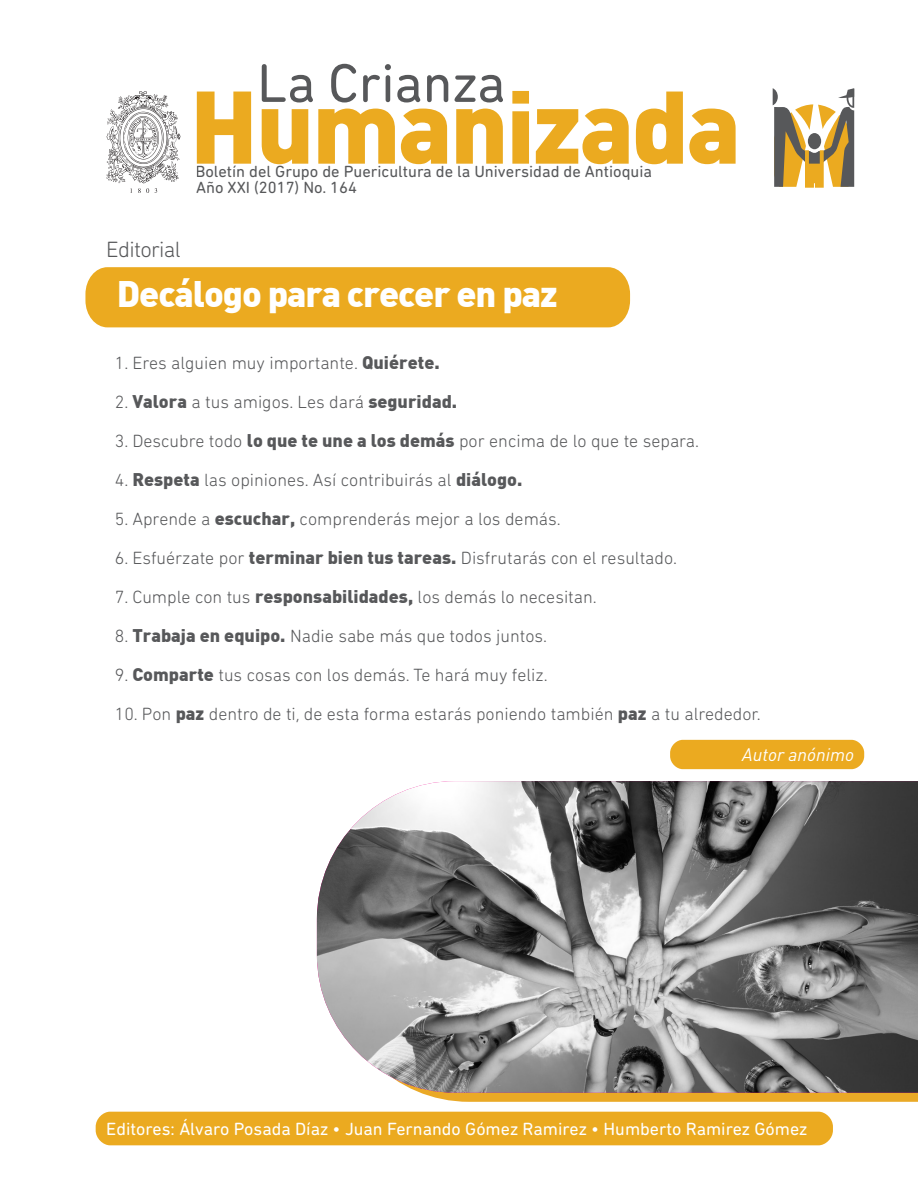
<style>
.page{position:relative;width:918px;height:1188px;background:#fff}
.page>*{position:absolute;margin:0;border:0;box-sizing:border-box;transform-origin:0 0}
.t1{font:55.2px "DIN Next Rounded LT Pro";letter-spacing:-.005em;color:#57585a}
.t2{font:900 36.15px "DIN";letter-spacing:-.03em;color:#fff}
.t3{font:300 22.5px "DIN Next Rounded LT Pro";letter-spacing:-.03em;color:#57585a}
.t4{font:300 18px "DIN Next Rounded LT Pro";color:#57585a}
.t5{font:18px "DIN Next Rounded LT Pro";color:#fff}
.t6{font:italic 18px "DIN";color:#fff}
.t7{font:16.5px/15.9px "DIN Next Rounded LT Pro";color:#57585a}
.s1{font-family:"DIN";font-weight:900}
</style>
<div class="page">
<div style="left:85px;top:267px;width:545px;height:60px;background:#ebaa20"></div>
<div style="left:670px;top:740px;width:194px;height:29px;background:#ebaa20;border-radius:13px"></div>
<div style="left:96px;top:1112px;width:737px;height:33px;background:#ebaa20;border-radius:15px"></div>
<svg style="left:773px;top:88px;width:81px;height:100px"></svg>
<svg style="left:197px;top:92px;width:54px;height:72px"></svg>
<svg style="left:262px;top:109px;width:46px;height:55px"></svg>
<svg style="left:318px;top:109px;width:77px;height:55px"></svg>
<svg style="left:401px;top:109px;width:46px;height:55px"></svg>
<svg style="left:456px;top:109px;width:47px;height:55px"></svg>
<svg style="left:512px;top:91px;width:17px;height:73px"></svg>
<svg style="left:536px;top:109px;width:93px;height:55px"></svg>
<svg style="left:636px;top:92px;width:47px;height:72px"></svg>
<svg style="left:689px;top:109px;width:47px;height:55px"></svg>
<svg style="left:107px;top:92px;width:74px;height:101px"></svg>
<svg style="left:421px;top:1093px;width:497px;height:9px;fill:#eaa926"></svg>
<img style="left:317px;top:781px;width:601px;height:312px">
<h1 class="t1" style="left:257px;top:51px;width:250px">La Crianza</h1>
<p class="t7" style="left:195px;top:163px;width:458px">Boletín del Gru o de Puericultura de la Universidad de Antioquia</p>
<p class="t7" style="left:196px;top:163px;width:162px;text-indent:105px">p<br>Año XXI (2017) No. 164</p>
<p class="t3" style="left:106px;top:236px;width:76px">Editorial</p>
<p class="t2" style="left:117px;top:270px;width:442px">Decálogo para crecer en paz</p>
<p class="t4" style="left:115px;top:352px;width:326px">1. Eres alguien muy importante. <span class="s1">Quiérete.</span></p>
<p class="t4" style="left:115px;top:391px;width:344px">2. <span class="s1">Valora</span> a tus amigos. Les dará <span class="s1">seguridad.</span></p>
<p class="t4" style="left:115px;top:430px;width:586px">3. Descubre todo <span class="s1">lo que te une a los demás</span> por encima de lo que te separa.</p>
<p class="t4" style="left:115px;top:469px;width:409px">4. <span class="s1">Respeta</span> las opiniones. Así contribuirás al <span class="s1">diálogo.</span></p>
<p class="t4" style="left:115px;top:508px;width:448px">5. Aprende a <span class="s1">escuchar,</span> comprenderás mejor a los demás.</p>
<p class="t4" style="left:115px;top:547px;width:564px">6. Esfuérzate por <span class="s1">terminar bien tus tareas.</span> Disfrutarás con el resultado.</p>
<p class="t4" style="left:115px;top:586px;width:484px">7. Cumple con tus <span class="s1">responsabilidades,</span> los demás lo necesitan.</p>
<p class="t4" style="left:115px;top:625px;width:434px">8. <span class="s1">Trabaja en equipo.</span> Nadie sabe más que todos juntos.</p>
<p class="t4" style="left:115px;top:664px;width:434px">9. <span class="s1">Comparte</span> tus cosas con los demás. Te hará muy feliz.</p>
<p class="t4" style="left:115px;top:703px;width:647px">10. Pon <span class="s1">paz</span> dentro de ti, de esta forma estarás poniendo también <span class="s1">paz</span> a tu alrededor.</p>
<p class="t6" style="left:742px;top:743px;width:113px">Autor anónimo</p>
<p class="t5" style="left:106px;top:1118px;width:703px">Editores: Álvaro Posada Díaz • Juan Fernando Gómez Ramirez • Humberto Ramirez Gómez</p>
</div>
